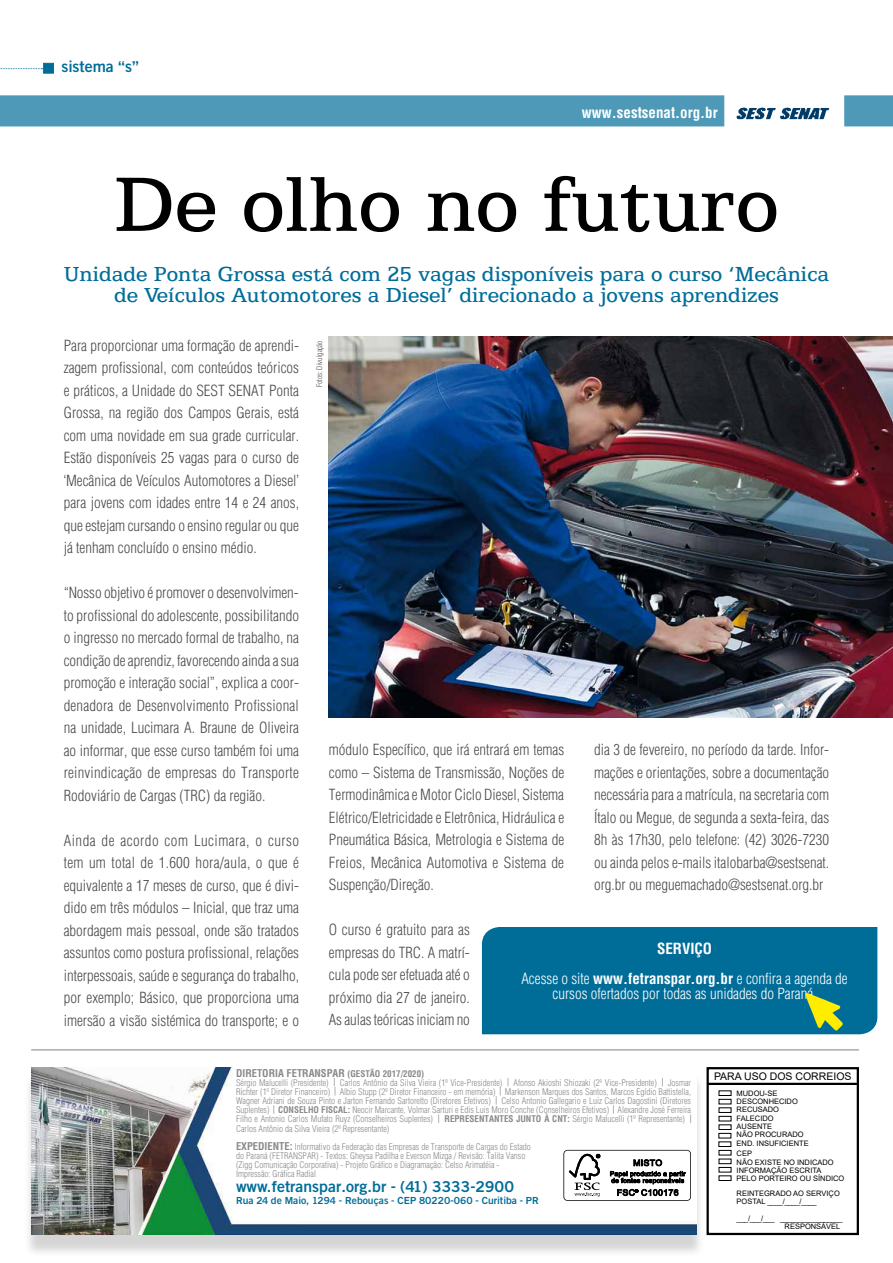
<style>
.page{position:relative;width:893px;height:1263px;background:#fff}
.page>*{position:absolute;margin:0;border:0;box-sizing:border-box;transform-origin:0 0}
.t1{font:79.5px "ATF Antique";color:#000}
.t2{font:21px/21px "ATF Antique";color:#006d99;text-align:center}
.t3{font:300 condensed 15px/22.5px "Helvetica";color:#4b4b4d;text-align:justify}
.t4{font:700 condensed 15px/30px "Helvetica";color:#fff;text-align:center}
.t5{font:700 15px "Goethe Gothic";color:#006d99}
.t6{font:300 condensed 15px "Helvetica";color:#fff}
.t7{font:700 condensed 10.5px "Helvetica";color:#88898b}
.t8{font:10.5px "Arial";color:#000}
.t9{font:700 9.75px "Goethe Gothic";color:#006d99}
.t10{font:300 condensed 9px/9.1px "Helvetica";color:#88898b}
.t11{font:7.5px/8.2px "Arial";color:#000}
.t12{font:300 condensed 7.5px "Helvetica";color:#4b4b4d}
.s1{font-weight:300}
.s2{font-size:9px}
.s3{font-weight:700}
.s4{font-weight:700;font-size:10.5px}
</style>
<div class="page">
<div style="left:706px;top:1067px;width:153px;height:168px;border:2px solid #000"></div>
<hr style="left:708px;top:1083px;width:149px;height:2px;background:#000">
<div style="left:719px;top:1090px;width:12px;height:6px;border:1px solid #000"></div>
<div style="left:719px;top:1099px;width:12px;height:5px;border:1px solid #000"></div>
<div style="left:719px;top:1107px;width:12px;height:6px;border:1px solid #000"></div>
<div style="left:719px;top:1116px;width:12px;height:5px;border:1px solid #000"></div>
<div style="left:719px;top:1124px;width:12px;height:6px;border:1px solid #000"></div>
<div style="left:718px;top:1133px;width:13px;height:5px;border:1px solid #000"></div>
<div style="left:718px;top:1141px;width:13px;height:6px;border:1px solid #000"></div>
<div style="left:719px;top:1150px;width:12px;height:5px;border:1px solid #000"></div>
<div style="left:719px;top:1159px;width:12px;height:5px;border:1px solid #000"></div>
<div style="left:719px;top:1167px;width:12px;height:5px;border:1px solid #000"></div>
<div style="left:719px;top:1175px;width:12px;height:6px;border:1px solid #000"></div>
<hr style="left:31px;top:1049px;width:828px;height:1px;background:#000">
<div style="left:23px;top:1074px;width:682px;height:183px;background:#000;opacity:.17"></div>
<img style="left:31px;top:1067px;width:665px;height:167px">
<svg style="left:334px;top:1078px;width:2px;height:17px"></svg>
<svg style="left:496px;top:1087px;width:5px;height:18px"></svg>
<svg style="left:563px;top:1150px;width:128px;height:51px"></svg>
<div style="left:0;top:95px;width:724px;height:31px;background:#4d99b7"></div>
<img style="left:736px;top:107px;width:94px;height:13px">
<div style="left:844px;top:95px;width:49px;height:31px;background:#4d99b7"></div>
<div style="left:43px;top:63px;width:11px;height:10px;background:#006d99;border:1px solid #006d99"></div>
<svg style="left:0;top:68px;width:43px;height:1px"></svg>
<div style="left:481px;top:927px;width:397px;height:108px;background:#006d99"></div>
<img style="left:800px;top:986px;width:48px;height:48px">
<img style="left:329px;top:336px;width:564px;height:382px">
<p class="t5" style="left:61px;top:58px;width:79px">sistema “s”</p>
<p class="t4" style="left:582px;top:98px;width:137px">www.sestsenat.org.br</p>
<h1 class="t1" style="left:114px;top:160px;width:667px">De olho no futuro</h1>
<h2 class="t2" style="left:64px;top:264px;width:767px">Unidade Ponta Grossa está com 25 vagas disponíveis para o curso ‘Mecânica de Veículos Automotores a Diesel’ direcionado a jovens aprendizes</h2>
<p class="t3" style="left:64px;top:334px;width:237px">Para proporcionar uma formação de aprendi&shy;zagem profissional, com conteúdos teóricos e práticos, a Unidade do SEST SENAT Ponta Grossa, na região dos Campos Gerais, está com uma novidade em sua grade curricular.<br>Estão disponíveis 25 vagas para o curso de ‘Mecânica de Veículos Automotores a Diesel’ para jovens com idades entre 14 e 24 anos, que estejam cursando o ensino regular ou que já tenham concluído o ensino médio.</p>
<p class="t3" style="left:64px;top:582px;width:237px">“Nosso objetivo é promover o desenvolvimen&shy;to profissional do adolescente, possibilitando o ingresso no mercado formal de trabalho, na condição de aprendiz, favorecendo ainda a sua promoção e interação social”, explica a coor&shy;denadora de Desenvolvimento Profissional na unidade, Lucimara A. Braune de Oliveira ao informar, que esse curso também foi uma reinvindicação de empresas do Transporte Rodoviário de Cargas (TRC) da região.</p>
<p class="t3" style="left:64px;top:829px;width:237px">Ainda de acordo com Lucimara, o curso tem um total de 1.600 hora/aula, o que é equivalente a 17 meses de curso, que é divi&shy;dido em três módulos – Inicial, que traz uma abordagem mais pessoal, onde são tratados assuntos como postura profissional, relações interpessoais, saúde e segurança do trabalho, por exemplo; Básico, que proporciona uma imersão a visão sistémica do transporte; e o</p>
<p class="t12" style="left:315px;top:387px;width:49px;rotate:-90deg">Fotos: Divulgação</p>
<p class="t3" style="left:329px;top:738px;width:237px">módulo Específico, que irá entrará em temas como – Sistema de Transmissão, Noções de Termodinâmica e Motor Ciclo Diesel, Sistema Elétrico/Eletricidade e Eletrônica, Hidráulica e Pneumática Básica, Metrologia e Sistema de Freios, Mecânica Automotiva e Sistema de Suspenção/Direção.</p>
<p class="t3" style="left:329px;top:918px;width:143px">O curso é gratuito para as empresas do TRC. A matrí&shy;cula pode ser efetuada até o próximo dia 27 de janeiro.<br>As aulas teóricas iniciam no</p>
<p class="t3" style="left:594px;top:738px;width:237px">dia 3 de fevereiro, no período da tarde. Infor&shy;mações e orientações, sobre a documentação necessária para a matrícula, na secretaria com Ítalo ou Megue, de segunda a sexta-feira, das 8h às 17h30, pelo telefone: (42) 3026-7230 ou ainda pelos e-mails italobarba@sestsenat. org.br ou meguemachado@sestsenat.org.br</p>
<p class="t4" style="left:521px;top:933px;width:328px">SERVIÇO<br><span class="s1">Acesse o site</span> www.fetranspar.org.br <span class="s1">e confira a agenda de</span></p>
<p class="t6" style="left:553px;top:985px;width:266px">cursos ofertados por todas as unidades do Paraná.</p>
<p class="t7" style="left:236px;top:1066px;width:190px">DIRETORIA FETRANSPAR <span class="s2">(GESTÃO 2017/2020)</span></p>
<p class="t8" style="left:714px;top:1069px;width:139px">PARA USO DOS CORREIOS</p>
<p class="t10" style="left:236px;top:1078px;width:456px;text-align:justify">Sérgio Malucelli (Presidente) Carlos Antônio da Silva Vieira (1º Vice-Presidente) Afonso Akioshi Shiozaki (2º Vice-Presidente) Josmar Richter (1º Diretor Financeiro) Albio Stupp (2º Diretor Financeiro - em memória) Markenson Marques dos Santos, Marcos Egídio Battistella, Wagner Adriani de Souza Pinto e Jarton Fernando Sartoretto (Diretores Efetivos) Celso Antonio Gallegario e Luiz Carlos Dagostini (Diretores Suplentes) <span class="s3">CONSELHO FISCAL:</span> Neocir Marcante, Volmar Sarturi e Edis Luis Moro Conche (Conselheiros Efetivos) Alexandre José Ferreira Filho e Antonio Carlos Mufato Ruyz (Conselheiros Suplentes)</p>
<p class="t11" style="left:737px;top:1089px;width:69px">MUDOU-SE<br>DESCONHECIDO<br>RECUSADO<br>FALECIDO<br>AUSENTE<br>NÃO PROCURADO</p>
<p class="t11" style="left:737px;top:1139px;width:99px;line-height:9.3px">END. INSUFICIENTE<br>CEP<br>NÃO EXISTE NO INDICADO</p>
<p class="t11" style="left:737px;top:1166px;width:109px">INFORMAÇÃO ESCRITA<br>PELO PORTEIRO OU SÍNDICO</p>
<p class="t11" style="left:737px;top:1189px;width:105px">REINTEGRADO AO SERVIÇO<br>POSTAL ____/____/____</p>
<p class="t11" style="left:785px;top:1214px;width:60px;text-indent:-48px">___/___/___ _________________<br>RESPONSÁVEL</p>
<p class="t10" style="left:445px;top:1114px;width:242px"><span class="s3">REPRESENTANTES JUNTO À CNT:</span> Sérgio Malucelli (1º Representante)</p>
<p class="t10" style="left:236px;top:1119px;width:296px;line-height:18.3px">Carlos Antônio da Silva Vieira (2º Representante)<br><span class="s4">EXPEDIENTE:</span> Informativo da Federação das Empresas de Transporte de Cargas do Estado</p>
<p class="t10" style="left:236px;top:1151px;width:291px">do Paraná (FETRANSPAR) - Textos: Gheysa Padilha e Everson Mizga / Revisão: Talita Vanso (Zigg Comunicação Corporativa) - Projeto Gráfico e Diagramação: Celso Arimatéia -<br>Impressão: Gráfica Radial</p>
<p class="t5" style="left:236px;top:1177px;width:280px">www.fetranspar.org.br - (41) 3333-2900</p>
<p class="t9" style="left:236px;top:1194px;width:304px">Rua 24 de Maio, 1294 - Rebouças - CEP 80220-060 - Curitiba - PR</p>
</div>
